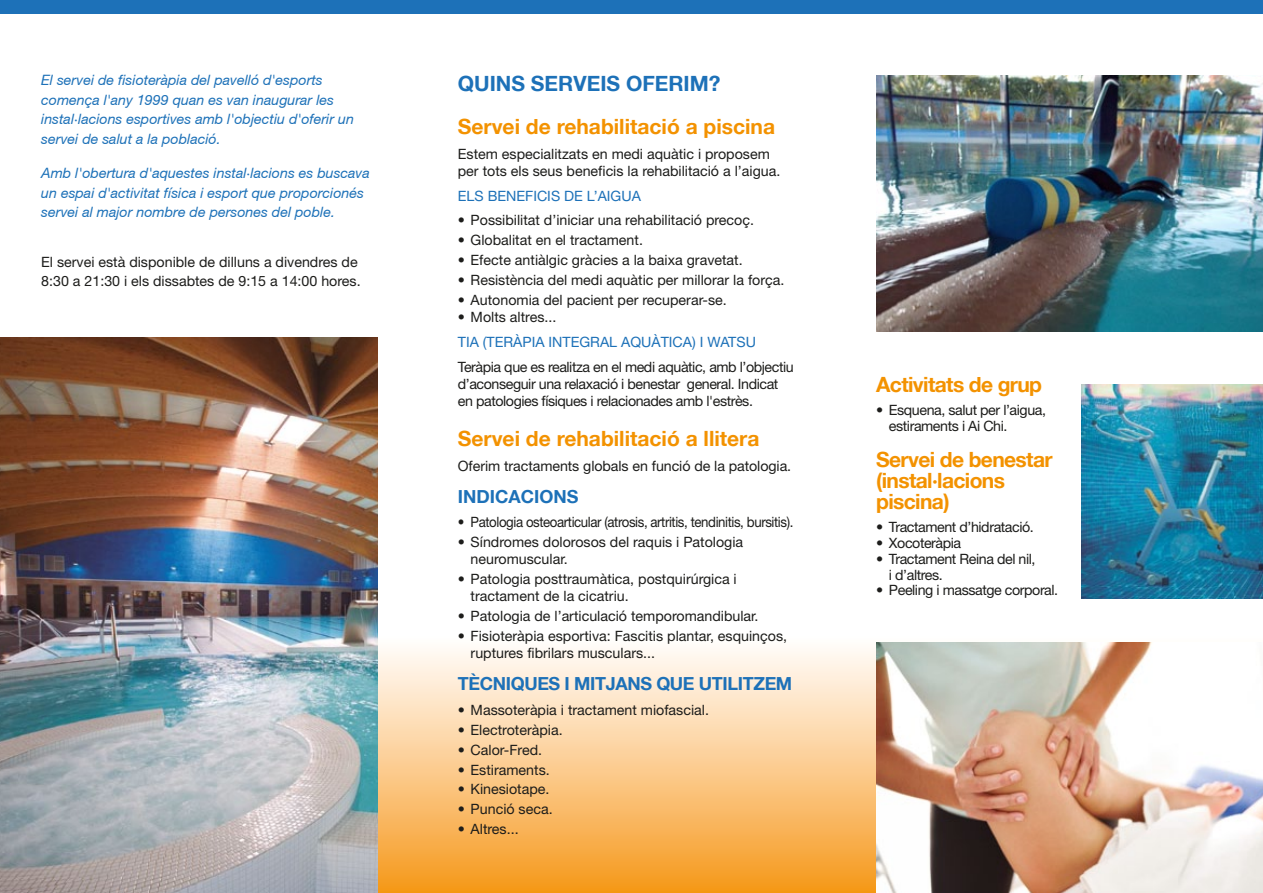
<style>
.page{position:relative;width:1263px;height:893px;background:#fff}
.page>*{position:absolute;margin:0;border:0;box-sizing:border-box;transform-origin:0 0}
.t1{font:700 21px "Helvetica 75";color:#f39200}
.t2{font:700 21px/21px "Helvetica 75";letter-spacing:-.03em;color:#f39200}
.t3{font:700 21px "Helvetica 75";color:#1d71b8}
.t4{font:700 18px "Helvetica 75";letter-spacing:-.02em;color:#1d71b8}
.t5{font:700 18px "Helvetica 75";color:#1d71b8}
.t6{font:14.25px/17px "Helvetica Neue";color:#1d1d1b}
.t7{font:italic 14.25px/19.5px "Helvetica 56";color:#1d71b8}
.t8{font:14.25px/17.2px "Helvetica Neue";letter-spacing:-.03em;color:#1d1d1b}
.t9{font:14.25px "Helvetica Neue";letter-spacing:-.03em;color:#1d1d1b;scale:.93 1}
.t10{font:14.25px "Helvetica Neue";color:#1d71b8}
</style>
<div class="page">
<div style="left:0;top:635px;width:1263px;height:258px;background:linear-gradient(to bottom,#fff,#f69a1e)"></div>
<img style="left:876px;top:642px;width:387px;height:251px">
<img style="left:876px;top:76px;width:387px;height:256px">
<img style="left:0;top:338px;width:377px;height:555px">
<div style="left:0;top:0;width:1263px;height:13px;background:#1d71b8"></div>
<img style="left:1082px;top:384px;width:181px;height:214px">
<p class="t7" style="left:41px;top:70px;width:314px">El servei de fisioteràpia del pavelló d'esports comença l'any 1999 quan es van inaugurar les instal·lacions esportives amb l'objectiu d'oferir un servei de salut a la població.</p>
<p class="t7" style="left:41px;top:163px;width:330px">Amb l'obertura d'aquestes instal·lacions es buscava un espai d'activitat física i esport que proporcionés servei al major nombre de persones del poble.</p>
<p class="t6" style="left:41px;top:252px;width:321px;line-height:19.5px">El servei està disponible de dilluns a divendres de<br>8:30 a 21:30 i els dissabtes de 9:15 a 14:00 hores.</p>
<h1 class="t3" style="left:458px;top:71px;width:264px">QUINS SERVEIS OFERIM?</h1>
<h1 class="t1" style="left:458px;top:114px;width:319px">Servei de rehabilitació a piscina</h1>
<p class="t6" style="left:458px;top:145px;width:324px">Estem especialitzats en medi aquàtic i proposem per tots els seus beneficis la rehabilitació a l’aigua.</p>
<p class="t10" style="left:458px;top:187px;width:185px">ELS BENEFICIS DE L’AIGUA</p>
<p class="t6" style="left:458px;top:212px;width:298px">• Possibilitat d’iniciar una rehabilitació precoç.</p>
<p class="t6" style="left:458px;top:232px;width:187px">• Globalitat en el tractament.</p>
<p class="t6" style="left:458px;top:252px;width:286px">• Efecte antiàlgic gràcies a la baixa gravetat.</p>
<p class="t6" style="left:458px;top:271px;width:328px">• Resistència del medi aquàtic per millorar la força.</p>
<p class="t6" style="left:458px;top:291px;width:271px">• Autonomia del pacient per recuperar-se.</p>
<p class="t6" style="left:458px;top:308px;width:100px">• Molts altres...</p>
<p class="t10" style="left:458px;top:333px;width:300px">TIA (TERÀPIA INTEGRAL AQUÀTICA) I WATSU</p>
<p class="t8" style="left:458px;top:358px;width:337px">Teràpia que es realitza en el medi aquàtic, amb l’objectiu d’aconseguir una relaxació i benestar general. Indicat en patologies físiques i relacionades amb l'estrès.</p>
<h1 class="t1" style="left:458px;top:425px;width:303px">Servei de rehabilitació a llitera</h1>
<p class="t6" style="left:458px;top:457px;width:335px">Oferim tractaments globals en funció de la patologia.</p>
<p class="t5" style="left:458px;top:485px;width:122px">INDICACIONS</p>
<p class="t9" style="left:458px;top:514px;width:362px">• Patologia osteoarticular (atrosis, artritis, tendinitis, bursitis).</p>
<p class="t6" style="left:471px;top:533px;width:274px;text-indent:-13px">• Síndromes dolorosos del raquis i Patologia neuromuscular.</p>
<p class="t6" style="left:471px;top:570px;width:268px;text-indent:-13px">• Patologia posttraumàtica, postquirúrgica i tractament de la cicatriu.</p>
<p class="t6" style="left:458px;top:607px;width:302px">• Patologia de l’articulació temporomandibular.</p>
<p class="t6" style="left:471px;top:627px;width:318px;text-indent:-13px">• Fisioteràpia esportiva: Fascitis plantar, esquinços, ruptures fibrilars musculars...</p>
<p class="t4" style="left:458px;top:673px;width:336px">TÈCNIQUES I MITJANS QUE UTILITZEM</p>
<p class="t6" style="left:458px;top:701px;width:253px">• Massoteràpia i tractament miofascial.</p>
<p class="t6" style="left:458px;top:721px;width:106px">• Electroteràpia.</p>
<p class="t6" style="left:458px;top:741px;width:86px">• Calor-Fred.</p>
<p class="t6" style="left:458px;top:761px;width:93px">• Estiraments.</p>
<p class="t6" style="left:458px;top:781px;width:93px">• Kinesiotape.</p>
<p class="t6" style="left:458px;top:801px;width:96px">• Punció seca.</p>
<p class="t6" style="left:458px;top:821px;width:62px">• Altres...</p>
<h1 class="t2" style="left:876px;top:374px;width:167px">Activitats de grup</h1>
<p class="t8" style="left:889px;top:402px;width:159px;line-height:15.8px;text-indent:-13px">• Esquena, salut per l’aigua, estiraments i Ai Chi.</p>
<h1 class="t2" style="left:876px;top:449px;width:178px">Servei de benestar (instal·lacions piscina)</h1>
<p class="t8" style="left:876px;top:518px;width:159px">• Tractament d’hidratació.</p>
<p class="t8" style="left:876px;top:534px;width:87px">• Xocoteràpia</p>
<p class="t8" style="left:889px;top:551px;width:148px;line-height:15.8px;text-indent:-13px">• Tractament Reina del nil, i d’altres.</p>
<p class="t8" style="left:876px;top:581px;width:183px">• Peeling i massatge corporal.</p>
</div>
